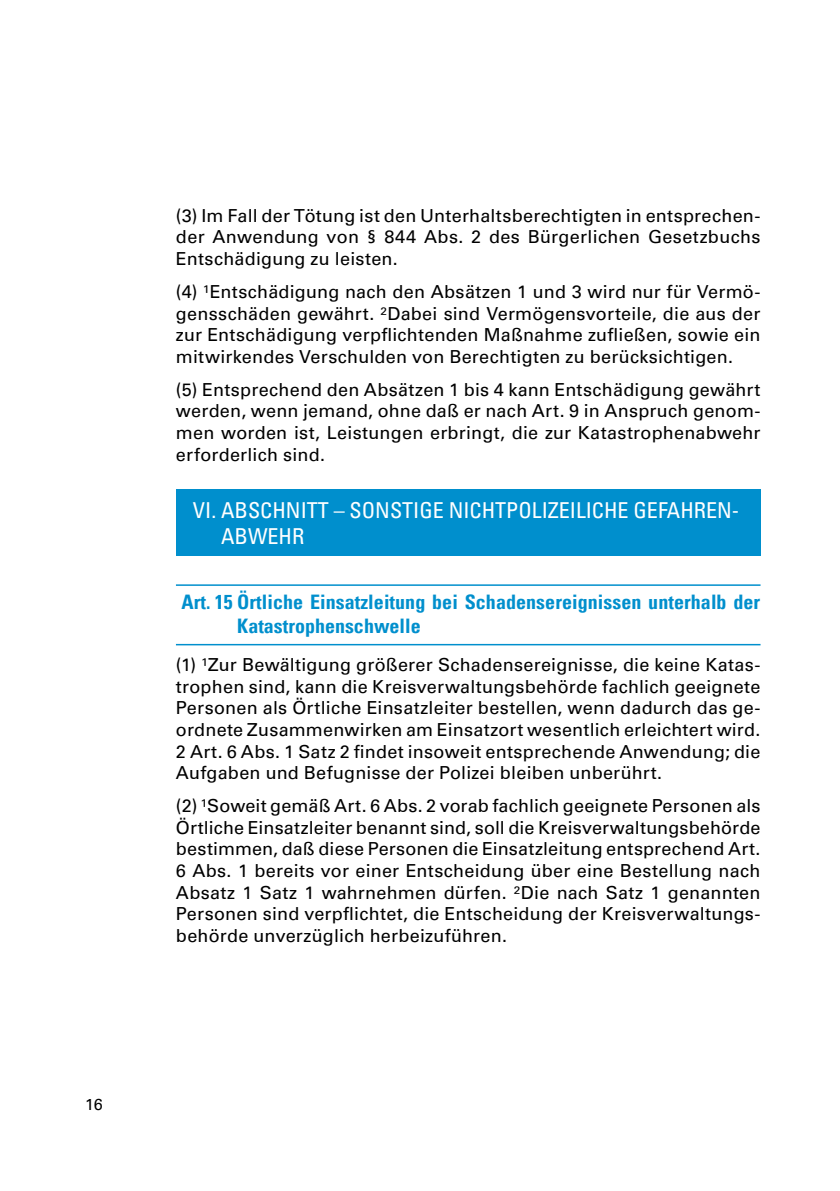
<style>
.page{position:relative;width:840px;height:1191px;background:#fff}
.page>*{position:absolute;margin:0;border:0;box-sizing:border-box;transform-origin:0 0}
.t1{font:condensed 22px/26.4px "Univers LT Pro";color:#fff}
.t2{font:700 condensed 20px/24px "Univers LT Pro";letter-spacing:.005em;color:#008fcd}
.t3{font:18px/21.6px "Univers LT Pro 55 Roman";letter-spacing:.015em;color:#000;text-align:justify}
.t4{font:16px "Univers LT Pro 55 Roman";color:#000}
</style>
<div class="page">
<div style="left:176px;top:489px;width:584px;height:67px;background:#008fcd"></div>
<hr style="left:176px;top:584px;width:584px;height:2px;background:#008fcd">
<hr style="left:176px;top:644px;width:584px;height:1px;background:#008fcd">
<p class="t4" style="left:85px;top:1092px;width:19px">16</p>
<p class="t3" style="left:176px;top:204px;width:585px">(3) Im Fall der Tötung ist den Unterhaltsberechtigten in entsprechen&shy;der Anwendung von § 844 Abs. 2 des Bürgerlichen Gesetzbuchs Entschädigung zu leisten.</p>
<p class="t3" style="left:176px;top:280px;width:585px">(4) ¹Entschädigung nach den Absätzen 1 und 3 wird nur für Vermö&shy;gensschäden gewährt. ²Dabei sind Vermögensvorteile, die aus der zur Entschädigung verpflichtenden Maßnahme zufließen, sowie ein mitwirkendes Verschulden von Berechtigten zu berücksichtigen.</p>
<p class="t3" style="left:176px;top:378px;width:585px">(5) Entsprechend den Absätzen 1 bis 4 kann Entschädigung gewährt werden, wenn jemand, ohne daß er nach Art. 9 in Anspruch genom&shy;men worden ist, Leistungen erbringt, die zur Katastrophenabwehr erforderlich sind.</p>
<p class="t1" style="left:221px;top:496px;width:519px;text-indent:-28px">VI. ABSCHNITT – SONSTIGE NICHTPOLIZEILICHE GEFAHREN-<br>ABWEHR</p>
<p class="t2" style="left:237px;top:589px;width:524px;text-indent:-56px">Art. 15 Örtliche Einsatzleitung bei Schadensereignissen unterhalb der<br>Katastrophenschwelle</p>
<p class="t3" style="left:176px;top:653px;width:585px">(1) ¹Zur Bewältigung größerer Schadensereignisse, die keine Katas&shy;trophen sind, kann die Kreisverwaltungsbehörde fachlich geeignete Personen als Örtliche Einsatzleiter bestellen, wenn dadurch das ge&shy;ordnete Zusammenwirken am Einsatzort wesentlich erleichtert wird.<br>2 Art. 6 Abs. 1 Satz 2 findet insoweit entsprechende Anwendung; die Aufgaben und Befugnisse der Polizei bleiben unberührt.</p>
<p class="t3" style="left:176px;top:794px;width:585px">(2) ¹Soweit gemäß Art. 6 Abs. 2 vorab fachlich geeignete Personen als Örtliche Einsatzleiter benannt sind, soll die Kreisverwaltungsbehörde bestimmen, daß diese Personen die Einsatzleitung entsprechend Art.<br>6 Abs. 1 bereits vor einer Entscheidung über eine Bestellung nach Absatz 1 Satz 1 wahrnehmen dürfen. ²Die nach Satz 1 genannten Personen sind verpflichtet, die Entscheidung der Kreisverwaltungs&shy;behörde unverzüglich herbeizuführen.</p>
</div>
